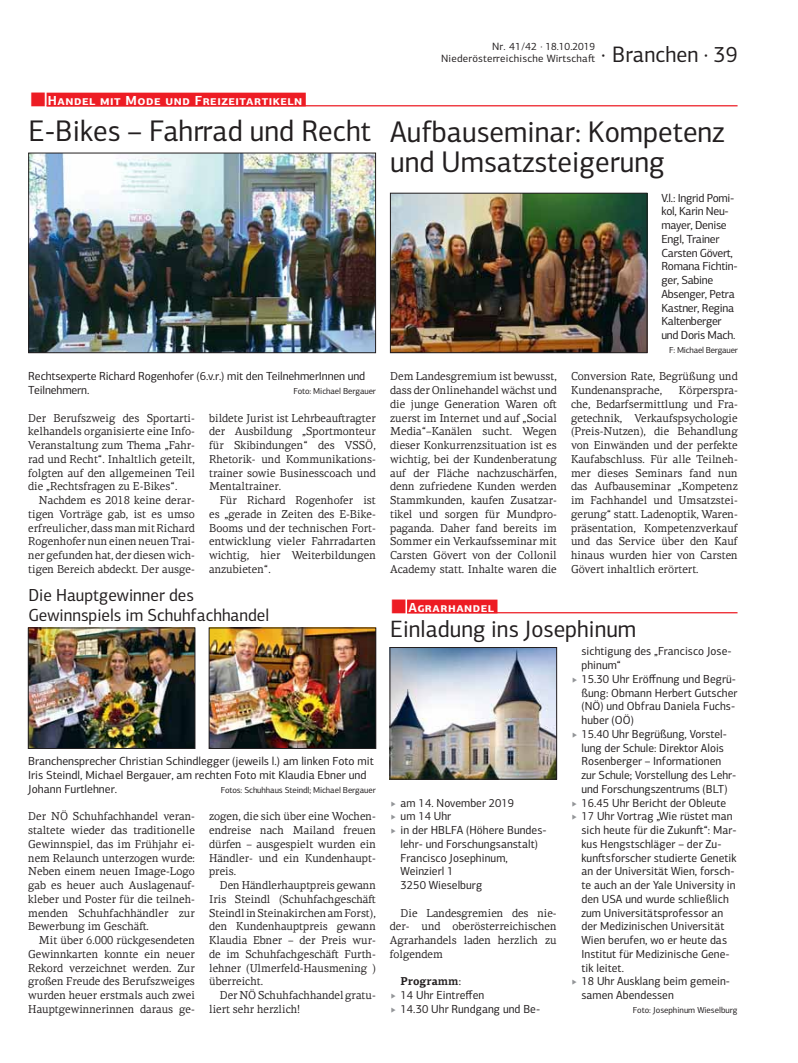
<style>
.page{position:relative;width:798px;height:1063px;background:#fff}
.page>*{position:absolute;margin:0;border:0;box-sizing:border-box;transform-origin:0 0}
.t1{font:30px/30px "PF Centro Sans Pro";color:#231f20;scale:.96 1}
.t2{font:23.75px "PF Centro Sans Pro";color:#231f20;scale:.96 1}
.t3{font:22.5px "PF Centro Sans Pro";color:#231f20;scale:.96 1}
.t4{font:17.5px/20px "PF Centro Sans Pro";color:#231f20;scale:.96 1}
.t5{font:700 13.12px "PF Centro Sans Pro";letter-spacing:.04em;color:#fff}
.t6{font:11.75px/13.8px "PF Centro Sans Pro";letter-spacing:.005em;color:#231f20;scale:.96 1}
.t7{font:11.75px/13.8px "PF Centro Sans Pro";letter-spacing:.005em;color:#231f20}
.t8{font:11.75px/13.8px "PF Centro Sans Pro";letter-spacing:-.025em;color:#231f20}
.t9{font:11.5px/13.8px "PF Centro Serif Pro";color:#231f20;text-align:justify;scale:.96 1}
.t10{font:700 11.5px "PF Centro Serif Pro";color:#231f20;scale:.96 1}
.t11{font:10.62px/11.9px "PF Centro Sans Pro";color:#231f20;text-align:right}
.t12{font:8.75px "PF Centro Sans Pro";letter-spacing:-.01em;color:#231f20}
.s1{font-weight:400}
</style>
<div class="page">
<div style="left:407px;top:600px;width:90px;height:13px;background:#ed1c24"></div>
<hr style="left:407px;top:612px;width:330px;height:1px;background:#ed1c24">
<img style="left:391px;top:649px;width:163px;height:128px">
<div style="left:389px;top:647px;width:167px;height:132px;border:1px solid #231f20"></div>
<div style="left:47px;top:93px;width:258px;height:13px;background:#ed1c24"></div>
<hr style="left:47px;top:105px;width:690px;height:1px;background:#ed1c24">
<img style="left:30px;top:155px;width:343px;height:196px">
<div style="left:28px;top:153px;width:347px;height:200px;border:1px solid #231f20"></div>
<img style="left:392px;top:195px;width:253px;height:156px">
<div style="left:390px;top:193px;width:257px;height:160px;border:1px solid #231f20"></div>
<img style="left:30px;top:630px;width:163px;height:117px">
<div style="left:28px;top:628px;width:167px;height:121px;border:1px solid #231f20"></div>
<img style="left:211px;top:630px;width:163px;height:117px">
<div style="left:209px;top:628px;width:167px;height:121px;border:1px solid #231f20"></div>
<p class="t5" style="left:48px;top:95px;width:256px">Handel mit Mode und Freizeitartikeln</p>
<h1 class="t1" style="left:28px;top:119px;width:358px">E-Bikes – Fahrrad und Recht</h1>
<p class="t7" style="left:28px;top:371px;width:338px">Rechtsexperte Richard Rogenhofer (6.v.r.) mit den TeilnehmerInnen und<br>Teilnehmern.</p>
<p class="t12" style="left:293px;top:388px;width:84px">Foto: Michael Bergauer</p>
<p class="t9" style="left:28px;top:412px;width:175px">Der Berufszweig des Sportarti&shy;kelhandels organisierte eine Info-Veranstaltung zum Thema „Fahr&shy;rad und Recht“. Inhaltlich geteilt, folgten auf den allgemeinen Teil die „Rechtsfragen zu E-Bikes“.</p>
<p class="t9" style="left:28px;top:495px;width:175px;text-indent:11px">Nachdem es 2018 keine derar&shy;tigen Vorträge gab, ist es umso erfreulicher, dass man mit Richard Rogenhofer nun einen neuen Trai&shy;ner gefunden hat, der diesen wich&shy;tigen Bereich abdeckt. Der ausge-</p>
<p class="t9" style="left:209px;top:412px;width:175px">bildete Jurist ist Lehrbeau-ragter der Ausbildung „Sportmonteur für Skibindungen“ des VSSÖ, Rhetorik- und Kommunikations&shy;trainer sowie Businesscoach und Mentaltrainer.</p>
<p class="t9" style="left:209px;top:495px;width:175px;text-indent:11px">Für Richard Rogenhofer ist es „gerade in Zeiten des E-Bike-Booms und der technischen Fort&shy;entwicklung vieler Fahrradarten wichtig, hier Weiterbildungen anzubieten“.</p>
<h3 class="t4" style="left:28px;top:587px;width:252px">Die Hauptgewinner des<br>Gewinnspiels im Schuhfachhandel</h3>
<p class="t7" style="left:28px;top:756px;width:347px">Branchensprecher Christian Schindlegger (jeweils l.) am linken Foto mit<br>Iris Steindl, Michael Bergauer, am rechten Foto mit Klaudia Ebner und<br>Johann Furtlehner.</p>
<p class="t12" style="left:221px;top:787px;width:156px">Fotos: Schuhhaus Steindl; Michael Bergauer</p>
<p class="t9" style="left:28px;top:811px;width:175px">Der NÖ Schuhfachhandel veran&shy;staltete wieder das traditionelle Gewinnspiel, das im Frühjahr ei&shy;nem Relaunch unterzogen wurde:<br>Neben einem neuen Image-Logo gab es heuer auch Auslagenauf&shy;kleber und Poster für die teilneh&shy;menden Schuhfachhändler zur Bewerbung im Geschä-.</p>
<p class="t9" style="left:28px;top:935px;width:175px;text-indent:11px">Mit über 6.000 rückgesendeten Gewinnkarten konnte ein neuer Rekord verzeichnet werden. Zur großen Freude des Berufszweiges wurden heuer erstmals auch zwei Hauptgewinnerinnen daraus ge-</p>
<p class="t9" style="left:209px;top:811px;width:175px">zogen, die sich über eine Wochen&shy;endreise nach Mailand freuen dürfen – ausgespielt wurden ein Händler- und ein Kundenhaupt&shy;preis.</p>
<p class="t9" style="left:209px;top:880px;width:175px;text-indent:11px">Den Händlerhauptpreis gewann Iris Steindl (Schuhfachgeschä-Steindl in Steinakirchen am Forst), den Kundenhauptpreis gewann Klaudia Ebner – der Preis wur&shy;de im Schuhfachgeschä- Furth&shy;lehner (Ulmerfeld-Hausmening ) überreicht.</p>
<p class="t9" style="left:209px;top:990px;width:175px;text-indent:11px">Der NÖ Schuhfachhandel gratu&shy;liert sehr herzlich!</p>
<p class="t11" style="left:441px;top:42px;width:155px">Nr. 41/42 · 18.10.2019<br>Niederösterreichische Wirtscha-</p>
<h3 class="t3" style="left:601px;top:46px;width:144px">· Branchen · 39</h3>
<h1 class="t1" style="left:390px;top:120px;width:349px">Aufbauseminar: Kompetenz und Umsatzsteigerung</h1>
<p class="t8" style="left:661px;top:192px;width:78px">V.l.: Ingrid Pomi&shy;kol, Karin Neu&shy;mayer, Denise<br>Engl, Trainer<br>Carsten Gövert,<br>Romana Fichtin&shy;ger, Sabine<br>Absenger, Petra<br>Kastner, Regina<br>Kaltenberger und Doris Mach.</p>
<p class="t12" style="left:669px;top:347px;width:70px">F: Michael Bergauer</p>
<p class="t9" style="left:390px;top:371px;width:175px">Dem Landesgremium ist bewusst, dass der Onlinehandel wächst und die junge Generation Waren o&shy;zuerst im Internet und auf „Social Media“–Kanälen sucht. Wegen dieser Konkurrenzsituation ist es wichtig, bei der Kundenberatung auf der Fläche nachzuschärfen, denn zufriedene Kunden werden Stammkunden, kaufen Zusatzar&shy;tikel und sorgen für Mundpro&shy;paganda. Daher fand bereits im Sommer ein Verkaufsseminar mit Carsten Gövert von der Collonil Academy statt. Inhalte waren die</p>
<p class="t9" style="left:571px;top:371px;width:175px">Conversion Rate, Begrüßung und<br>Kundenansprache,</p>
<p class="t9" style="left:571px;top:385px;width:175px;text-indent:108px">Körperspra&shy;che, Bedarfsermittlung und Fra&shy;getechnik, Verkaufspsychologie (Preis-Nutzen), die Behandlung von Einwänden und der perfekte Kaufabschluss. Für alle Teilneh&shy;mer dieses Seminars fand nun das Aufbauseminar „Kompetenz im Fachhandel und Umsatzstei&shy;gerung“ statt. Ladenoptik, Waren&shy;präsentation, Kompetenzverkauf und das Service über den Kauf hinaus wurden hier von Carsten Gövert inhaltlich erörtert.</p>
<p class="t5" style="left:408px;top:602px;width:87px">Agrarhandel</p>
<h2 class="t2" style="left:390px;top:620px;width:258px">Einladung ins Josephinum</h2>
<p class="t6" style="left:400px;top:797px;width:153px">am 14. November 2019<br>um 14 Uhr<br>in der HBLFA (Höhere Bundes&shy;lehr- und Forschungsanstalt)<br>Francisco Josephinum,<br>Weinzierl 1<br>3250 Wieselburg</p>
<p class="t9" style="left:390px;top:907px;width:175px;text-indent:11px">Die Landesgremien des nie&shy;der- und oberösterreichischen Agrarhandels laden herzlich zu folgendem</p>
<p class="t10" style="left:400px;top:977px;width:64px">Programm<span class="s1">:</span></p>
<p class="t6" style="left:400px;top:990px;width:147px">14 Uhr Eintreffen<br>14.30 Uhr Rundgang und Be-</p>
<p class="t6" style="left:581px;top:646px;width:164px">sichtigung des „Francisco Jose&shy;phinum“<br>15.30 Uhr Eröffnung und Begrü&shy;ßung: Obmann Herbert Gutscher (NÖ) und Obfrau Daniela Fuchs&shy;huber (OÖ)<br>15.40 Uhr Begrüßung, Vorstel&shy;lung der Schule: Direktor Alois<br>Rosenberger – Informationen zur Schule; Vorstellung des Lehr&shy;und Forschungszentrums (BLT)<br>16.45 Uhr Bericht der Obleute<br>17 Uhr Vortrag „Wie rüstet man sich heute für die Zukun-“: Mar&shy;kus Hengstschläger – der Zu&shy;kun-sforscher studierte Genetik an der Universität Wien, forsch&shy;te auch an der Yale University in den USA und wurde schließlich zum Universitätsprofessor an der Medizinischen Universität<br>Wien berufen, wo er heute das<br>Institut für Medizinische Gene&shy;tik leitet.<br>18 Uhr Ausklang beim gemein&shy;samen Abendessen</p>
<p class="t12" style="left:632px;top:1007px;width:106px">Foto: Josephinum Wieselburg</p>
</div>
